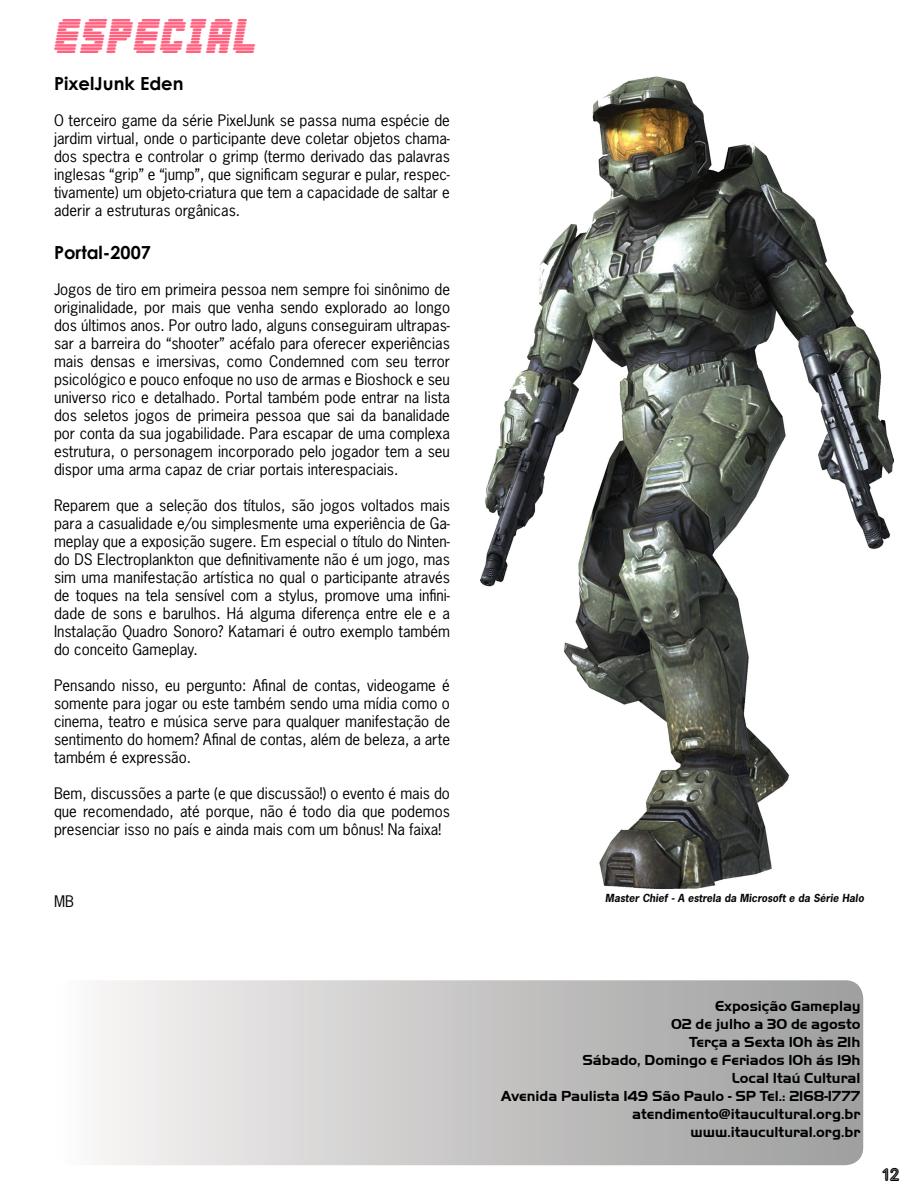
<style>
.page{position:relative;width:918px;height:1188px;background:#fff}
.page>*{position:absolute;margin:0;border:0;box-sizing:border-box;transform-origin:0 0}
.t1{font:42px "Abduction 2002";color:#ff617f}
.t2{font:700 18px "Century Gothic";color:#000}
.t3{font:18px "Adam Gorry Inline";color:#000}
.t4{font:15px/18px "News Gothic Std";color:#000;text-align:justify}
.t5{font:700 15px/18px "Handel Got D";color:#000;text-align:right}
.t6{font:italic 700 10.5px "News Gothic Std";color:#05070a}
</style>
<div class="page">
<img style="left:480px;top:77px;width:414px;height:812px">
<div style="left:55px;top:980px;width:808px;height:185px;background:linear-gradient(to right,#f9f8f7,#9c9b9b);border-radius:18px"></div>
<h1 class="t1" style="left:54px;top:9px;width:207px">ESPECIAL</h1>
<p class="t2" style="left:54px;top:70px;width:131px">PixelJunk Eden</p>
<p class="t4" style="left:54px;top:111px;width:398px">O terceiro game da série PixelJunk se passa numa espécie de jardim virtual, onde o participante deve coletar objetos chama&shy;dos spectra e controlar o grimp (termo derivado das palavras inglesas “grip” e “jump”, que significam segurar e pular, respec&shy;tivamente) um objeto-criatura que tem a capacidade de saltar e aderir a estruturas orgânicas.</p>
<p class="t2" style="left:54px;top:239px;width:98px">Portal-2007</p>
<p class="t4" style="left:54px;top:280px;width:398px">Jogos de tiro em primeira pessoa nem sempre foi sinônimo de originalidade, por mais que venha sendo explorado ao longo dos últimos anos. Por outro lado, alguns conseguiram ultrapas&shy;sar a barreira do “shooter” acéfalo para oferecer experiências mais densas e imersivas, como Condemned com seu terror psicológico e pouco enfoque no uso de armas e Bioshock e seu universo rico e detalhado. Portal também pode entrar na lista dos seletos jogos de primeira pessoa que sai da banalidade por conta da sua jogabilidade. Para escapar de uma complexa estrutura, o personagem incorporado pelo jogador tem a seu dispor uma arma capaz de criar portais interespaciais.</p>
<p class="t4" style="left:54px;top:496px;width:398px">Reparem que a seleção dos títulos, são jogos voltados mais para a casualidade e/ou simplesmente uma experiência de Ga&shy;meplay que a exposição sugere. Em especial o título do Ninten&shy;do DS Electroplankton que definitivamente não é um jogo, mas sim uma manifestação artística no qual o participante através de toques na tela sensível com a stylus, promove uma infini&shy;dade de sons e barulhos. Há alguma diferença entre ele e a Instalação Quadro Sonoro? Katamari é outro exemplo também do conceito Gameplay.</p>
<p class="t4" style="left:54px;top:676px;width:398px">Pensando nisso, eu pergunto: Afinal de contas, videogame é somente para jogar ou este também sendo uma mídia como o cinema, teatro e música serve para qualquer manifestação de sentimento do homem? Afinal de contas, além de beleza, a arte também é expressão.</p>
<p class="t4" style="left:54px;top:784px;width:398px">Bem, discussões a parte (e que discussão!) o evento é mais do que recomendado, até porque, não é todo dia que podemos presenciar isso no país e ainda mais com um bônus! Na faixa!</p>
<p class="t4" style="left:54px;top:892px;width:21px">MB</p>
<p class="t6" style="left:605px;top:891px;width:260px">Master Chief - A estrela da Microsoft e da Série Halo</p>
<p class="t5" style="left:501px;top:997px;width:361px">Exposição Gameplay<br>02 de julho a 30 de agosto<br>Terça a Sexta 10h às 21h<br>Sábado, Domingo e Feriados 10h ás 19h<br>Local Itaú Cultural<br>Avenida Paulista 149 São Paulo - SP Tel.: 2168-1777 atendimento@itaucultural.org.br www.itaucultural.org.br</p>
<p class="t3" style="left:882px;top:1164px;width:18px">12</p>
</div>
